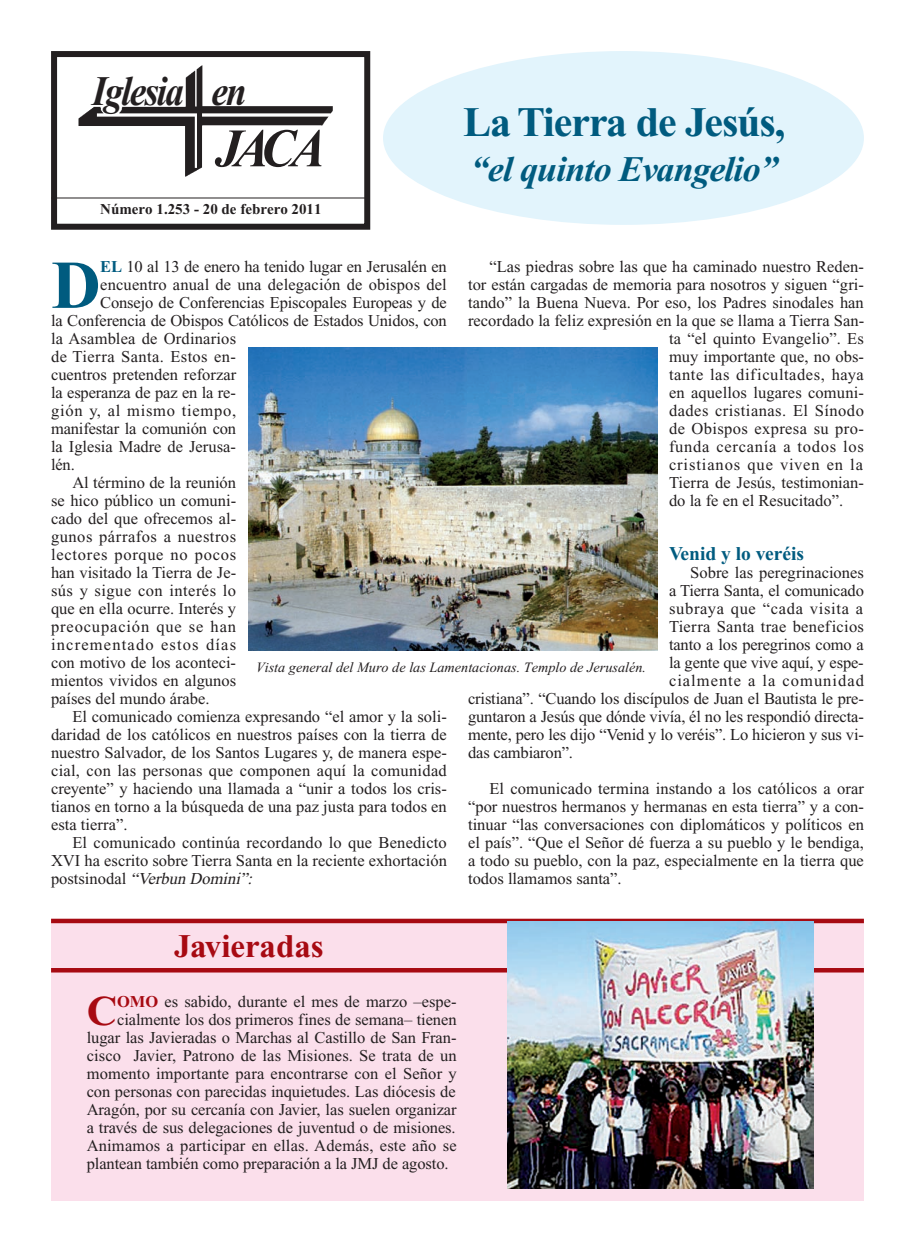
<style>
.page{position:relative;width:915px;height:1255px;background:#fff}
.page>*{position:absolute;margin:0;border:0;box-sizing:border-box;transform-origin:0 0}
.t1{font:700 68.25px "Times New Roman";color:#005b7f}
.t2{font:italic 700 54px "Times New Roman";color:#231f20;scale:.95 1}
.t3{font:700 42.45px "Times New Roman";color:#a70a12}
.t4{font:700 42px "Times New Roman";letter-spacing:-.025em;color:#005b7f}
.t5{font:italic 700 42px "Times New Roman";letter-spacing:-.05em;color:#231f20;scale:.88 1}
.t6{font:italic 700 36px "Times New Roman";letter-spacing:-.025em;color:#005b7f}
.t7{font:700 33px "Times New Roman";color:#a70a12}
.t8{font:700 19.5px "Times New Roman";color:#005b7f}
.t9{font:16.5px/18px "Times New Roman";color:#231f20;text-align:justify}
.t10{font:16.5px "Times New Roman";letter-spacing:.03em;color:#231f20}
.t11{font:16.5px "Times New Roman";letter-spacing:.045em;color:#231f20}
.t12{font:16.5px "Times New Roman";letter-spacing:.025em;color:#231f20}
.t13{font:italic 16.5px "Times New Roman";color:#231f20}
.t14{font:16.5px "Times New Roman";letter-spacing:.035em;color:#231f20}
.t15{font:16.5px "Times New Roman";letter-spacing:.055em;color:#231f20}
.t16{font:16.5px "Times New Roman";letter-spacing:.04em;color:#231f20}
.t17{font:16.5px "Times New Roman";letter-spacing:.07em;color:#231f20}
.t18{font:16.5px "Times New Roman";letter-spacing:.06em;color:#231f20}
.t19{font:16.5px "Times New Roman";letter-spacing:.05em;color:#231f20}
.t20{font:700 15px "Times New Roman";color:#231f20}
.t21{font:italic 14.25px "Times New Roman";color:#231f20}
.s1{font-weight:700;color:#005b7f}
.s2{font-style:normal}
.s3{font-weight:700;color:#a70a12}
</style>
<div class="page">
<img style="left:78px;top:65px;width:255px;height:112px">
<div style="left:51px;top:51px;width:319px;height:179px;border:6px solid #231f20"></div>
<hr style="left:51px;top:198px;width:316px;height:1px;background:#231f20">
<div style="left:51px;top:921px;width:812px;height:279px;background:#fbdfeb"></div>
<div style="left:383px;top:51px;width:480px;height:174px;background:#e2f4fc;border-radius:50%"></div>
<div style="left:51px;top:918px;width:812px;height:5px;background:#a70a12"></div>
<hr style="left:51px;top:968px;width:812px;height:4px;background:#a70a12">
<img style="left:248px;top:348px;width:408px;height:302px">
<img style="left:507px;top:921px;width:305px;height:267px">
<p class="t5" style="left:92px;top:76px;width:177px">Iglesia en</p>
<p class="t2" style="left:215px;top:130px;width:117px">JACA</p>
<p class="t20" style="left:100px;top:204px;width:223px">Número 1.253 - 20 de febrero 2011</p>
<p class="t4" style="left:463px;top:108px;width:323px">La Tierra de Jesús,</p>
<p class="t6" style="left:470px;top:156px;width:308px">“el quinto Evangelio”</p>
<p class="t1" style="left:51px;top:263px;width:51px">D</p>
<p class="t9" style="left:100px;top:259px;width:348px"><span class="s1">EL</span> 10 al 13 de enero ha tenido lugar en Jerusalén en</p>
<p class="t9" style="left:489px;top:259px;width:376px">“Las piedras sobre las que ha caminado nuestro Reden-</p>
<p class="t9" style="left:468px;top:277px;width:397px">tor están cargadas de memoria para nosotros y siguen “gri-</p>
<p class="t9" style="left:468px;top:295px;width:397px">tando” la Buena Nueva. Por eso, los Padres sinodales han</p>
<p class="t9" style="left:468px;top:313px;width:397px">recordado la feliz expresión en la que se llama a Tierra San-</p>
<p class="t9" style="left:668px;top:331px;width:196px">ta “el quinto Evangelio”. Es</p>
<p class="t9" style="left:668px;top:349px;width:196px">muy importante que, no obs-</p>
<p class="t14" style="left:668px;top:368px;width:196px">tante las dificultades, haya</p>
<p class="t9" style="left:668px;top:385px;width:196px">en aquellos lugares comuni-</p>
<p class="t10" style="left:668px;top:404px;width:196px">dades cristianas. El Sínodo</p>
<p class="t12" style="left:668px;top:422px;width:196px">de Obispos expresa su pro-</p>
<p class="t11" style="left:668px;top:440px;width:196px">funda cercanía a todos los</p>
<p class="t15" style="left:668px;top:458px;width:195px">cristianos que viven en la</p>
<p class="t9" style="left:668px;top:475px;width:196px">Tierra de Jesús, testimonian-</p>
<p class="t9" style="left:668px;top:493px;width:176px">do la fe en el Resucitado”.</p>
<p class="t9" style="left:100px;top:277px;width:348px">encuentro anual de una delegación de obispos del</p>
<p class="t9" style="left:100px;top:295px;width:348px">Consejo de Conferencias Episcopales Europeas y de</p>
<p class="t9" style="left:51px;top:313px;width:397px">la Conferencia de Obispos Católicos de Estados Unidos, con</p>
<p class="t9" style="left:51px;top:331px;width:186px">la Asamblea de Ordinarios</p>
<p class="t12" style="left:51px;top:350px;width:186px">de Tierra Santa. Estos en-</p>
<p class="t9" style="left:51px;top:367px;width:186px">cuentros pretenden reforzar</p>
<p class="t9" style="left:51px;top:385px;width:186px">la esperanza de paz en la re-</p>
<p class="t11" style="left:51px;top:404px;width:186px">gión y, al mismo tiempo,</p>
<p class="t9" style="left:51px;top:421px;width:186px">manifestar la comunión con</p>
<p class="t9" style="left:51px;top:439px;width:186px">la Iglesia Madre de Jerusa-</p>
<p class="t9" style="left:51px;top:457px;width:25px">lén.</p>
<p class="t9" style="left:72px;top:475px;width:165px">Al término de la reunión</p>
<p class="t9" style="left:51px;top:493px;width:186px">se hico público un comuni-</p>
<p class="t9" style="left:51px;top:511px;width:186px">cado del que ofrecemos al-</p>
<p class="t10" style="left:51px;top:530px;width:186px">gunos párrafos a nuestros</p>
<p class="t11" style="left:51px;top:548px;width:186px">lectores porque no pocos</p>
<p class="t9" style="left:51px;top:565px;width:186px">han visitado la Tierra de Je-</p>
<p class="t10" style="left:51px;top:584px;width:186px">sús y sigue con interés lo</p>
<p class="t9" style="left:51px;top:601px;width:186px">que en ella ocurre. Interés y</p>
<p class="t19" style="left:51px;top:620px;width:186px">preocupación que se han</p>
<p class="t17" style="left:51px;top:638px;width:186px">incrementado estos días</p>
<p class="t9" style="left:51px;top:655px;width:186px">con motivo de los aconteci-</p>
<p class="t9" style="left:51px;top:673px;width:186px">mientos vividos en algunos</p>
<p class="t9" style="left:51px;top:691px;width:160px">países del mundo árabe.</p>
<p class="t9" style="left:72px;top:709px;width:376px">El comunicado comienza expresando “el amor y la soli-</p>
<p class="t9" style="left:51px;top:727px;width:397px">daridad de los católicos en nuestros países con la tierra de</p>
<p class="t9" style="left:51px;top:745px;width:397px">nuestro Salvador, de los Santos Lugares y, de manera espe-</p>
<p class="t9" style="left:51px;top:763px;width:397px">cial, con las personas que componen aquí la comunidad</p>
<p class="t9" style="left:51px;top:781px;width:397px">creyente” y haciendo una llamada a “unir a todos los cris-</p>
<p class="t9" style="left:51px;top:799px;width:397px">tianos en torno a la búsqueda de una paz justa para todos en</p>
<p class="t9" style="left:51px;top:817px;width:78px">esta tierra”.</p>
<p class="t9" style="left:72px;top:835px;width:376px">El comunicado continúa recordando lo que Benedicto</p>
<p class="t9" style="left:51px;top:853px;width:397px">XVI ha escrito sobre Tierra Santa en la reciente exhortación</p>
<p class="t13" style="left:51px;top:872px;width:205px"><span class="s2">p o s t s i n o d a l</span> “Verbun Domini”:</p>
<p class="t8" style="left:668px;top:547px;width:136px">Venid y lo veréis</p>
<p class="t9" style="left:690px;top:565px;width:175px">Sobre las peregrinaciones</p>
<p class="t9" style="left:668px;top:583px;width:196px">a Tierra Santa, el comunicado</p>
<p class="t16" style="left:668px;top:602px;width:195px">subraya que “cada visita a</p>
<p class="t9" style="left:668px;top:619px;width:196px">Tierra Santa trae beneficios</p>
<p class="t9" style="left:668px;top:637px;width:196px">tanto a los peregrinos como a</p>
<p class="t9" style="left:668px;top:655px;width:196px">la gente que vive aquí, y espe-</p>
<p class="t18" style="left:668px;top:674px;width:196px">cialmente a la comunidad</p>
<p class="t9" style="left:468px;top:691px;width:397px">cristiana”. “Cuando los discípulos de Juan el Bautista le pre-</p>
<p class="t9" style="left:468px;top:709px;width:397px">guntaron a Jesús que dónde vivía, él no les respondió directa-</p>
<p class="t9" style="left:468px;top:727px;width:397px">mente, pero les dijo “Venid y lo veréis”. Lo hicieron y sus vi-</p>
<p class="t9" style="left:468px;top:745px;width:106px">das cambiaron”.</p>
<p class="t9" style="left:468px;top:781px;width:397px;text-indent:21px">El comunicado termina instando a los católicos a orar “por nuestros hermanos y hermanas en esta tierra” y a con&shy;tinuar “las conversaciones con diplomáticos y políticos en el país”. “Que el Señor dé fuerza a su pueblo y le bendiga, a todo su pueblo, con la paz, especialmente en la tierra que todos llamamos santa”.</p>
<p class="t21" style="left:256px;top:661px;width:391px">Vista general del Muro de las Lamentacionas. Templo de Jerusalén.</p>
<p class="t7" style="left:174px;top:935px;width:151px">Javieradas</p>
<p class="t3" style="left:87px;top:996px;width:32px">C</p>
<p class="t9" style="left:117px;top:993px;width:341px"><span class="s3">OMO</span> es sabido, durante el mes de marzo –espe-</p>
<p class="t9" style="left:117px;top:1011px;width:341px">cialmente los dos primeros fines de semana– tienen</p>
<p class="t9" style="left:87px;top:1029px;width:371px">lugar las Javieradas o Marchas al Castillo de San Fran-</p>
<p class="t9" style="left:87px;top:1047px;width:371px">cisco Javier, Patrono de las Misiones. Se trata de un</p>
<p class="t9" style="left:87px;top:1065px;width:371px">momento importante para encontrarse con el Señor y</p>
<p class="t9" style="left:87px;top:1083px;width:370px">con personas con parecidas inquietudes. Las diócesis de</p>
<p class="t9" style="left:87px;top:1101px;width:371px">Aragón, por su cercanía con Javier, las suelen organizar</p>
<p class="t9" style="left:87px;top:1119px;width:370px">a través de sus delegaciones de juventud o de misiones.</p>
<p class="t9" style="left:87px;top:1137px;width:371px">Animamos a participar en ellas. Además, este año se</p>
<p class="t9" style="left:87px;top:1155px;width:363px">plantean también como preparación a la JMJ de agosto.</p>
</div>
